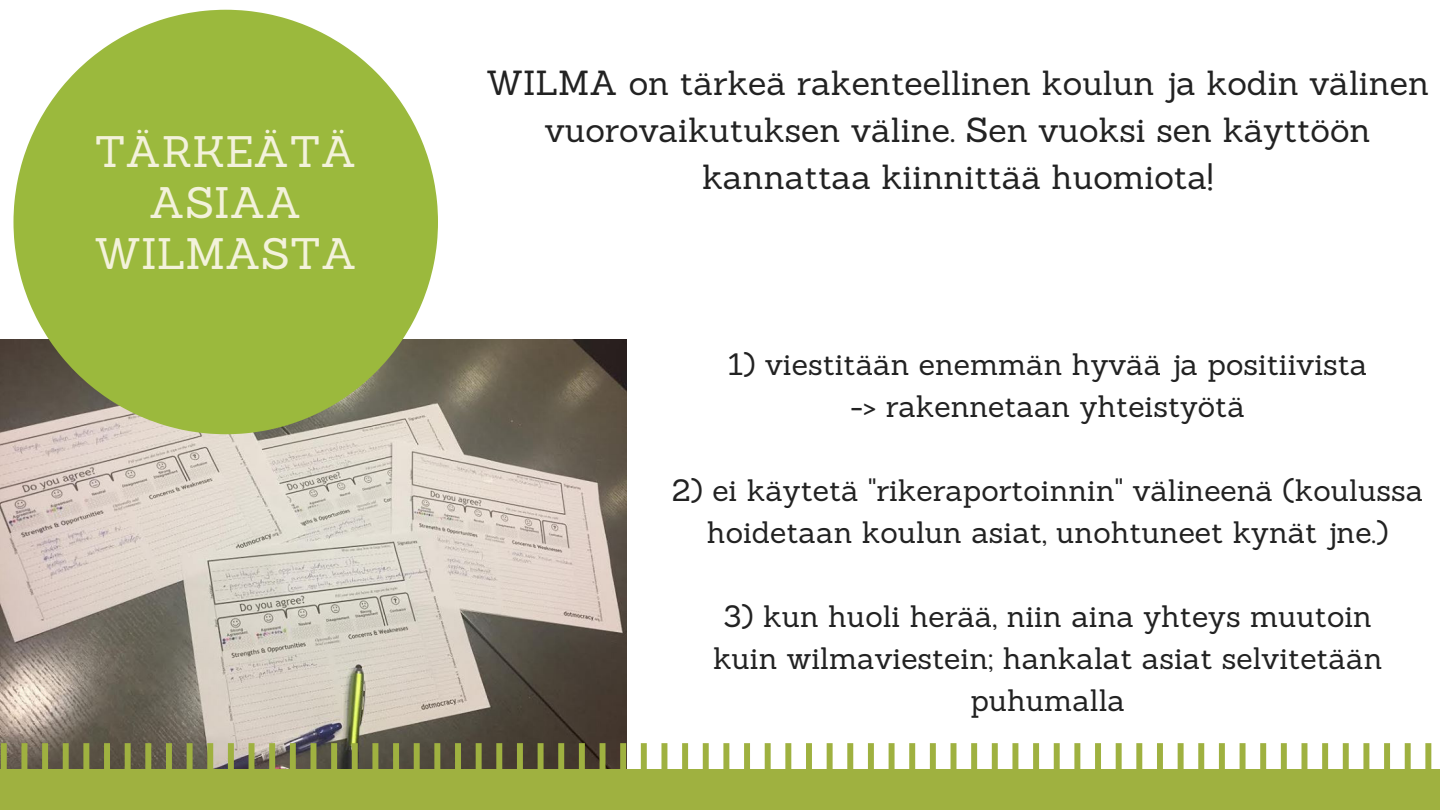
<style>
.page{position:relative;width:1440px;height:810px;background:#fff}
.page>*{position:absolute;margin:0;border:0;box-sizing:border-box;transform-origin:0 0}
.t1{font:43px/51px "Sanchez";color:#f3f2db;text-align:center}
.t2{font:34px/47.2px "Sanchez";color:#222;text-align:center}
.t3{font:30.2px/42px "Sanchez";color:#222;text-align:center}
</style>
<div class="page">
<img style="left:0;top:340px;width:627px;height:429px">
<svg style="left:13px;top:10px;width:425px;height:424px;background:#a5bc59"></svg>
<svg style="left:1px;top:743px;width:687px;height:26px;background:#797952"></svg>
<div style="left:0;top:769px;width:703px;height:41px;background:#9fb140"></div>
<svg style="left:703px;top:743px;width:687px;height:26px"></svg>
<div style="left:702px;top:769px;width:703px;height:41px;background:#9fb140"></div>
<svg style="left:1405px;top:743px;width:27px;height:26px"></svg>
<div style="left:1404px;top:769px;width:36px;height:41px;background:#9fb140"></div>
<h1 class="t1" style="left:94px;top:125px;width:265px">TÄRKEÄTÄ<br>ASIAA<br>WILMASTA</h1>
<p class="t2" style="left:486px;top:58px;width:945px">WILMA on tärkeä rakenteellinen koulun ja kodin välinen vuorovaikutuksen väline. Sen vuoksi sen käyttöön kannattaa kiinnittää huomiota!</p>
<p class="t3" style="left:728px;top:343px;width:641px">1) viestitään enemmän hyvää ja positiivista -&gt; rakennetaan yhteistyötä</p>
<p class="t3" style="left:672px;top:469px;width:752px">2) ei käytetä "rikeraportoinnin" välineenä (koulussa hoidetaan koulun asiat, unohtuneet kynät jne.)</p>
<p class="t3" style="left:713px;top:595px;width:671px">3) kun huoli herää, niin aina yhteys muutoin kuin wilmaviestein; hankalat asiat selvitetään puhumalla</p>
</div>
